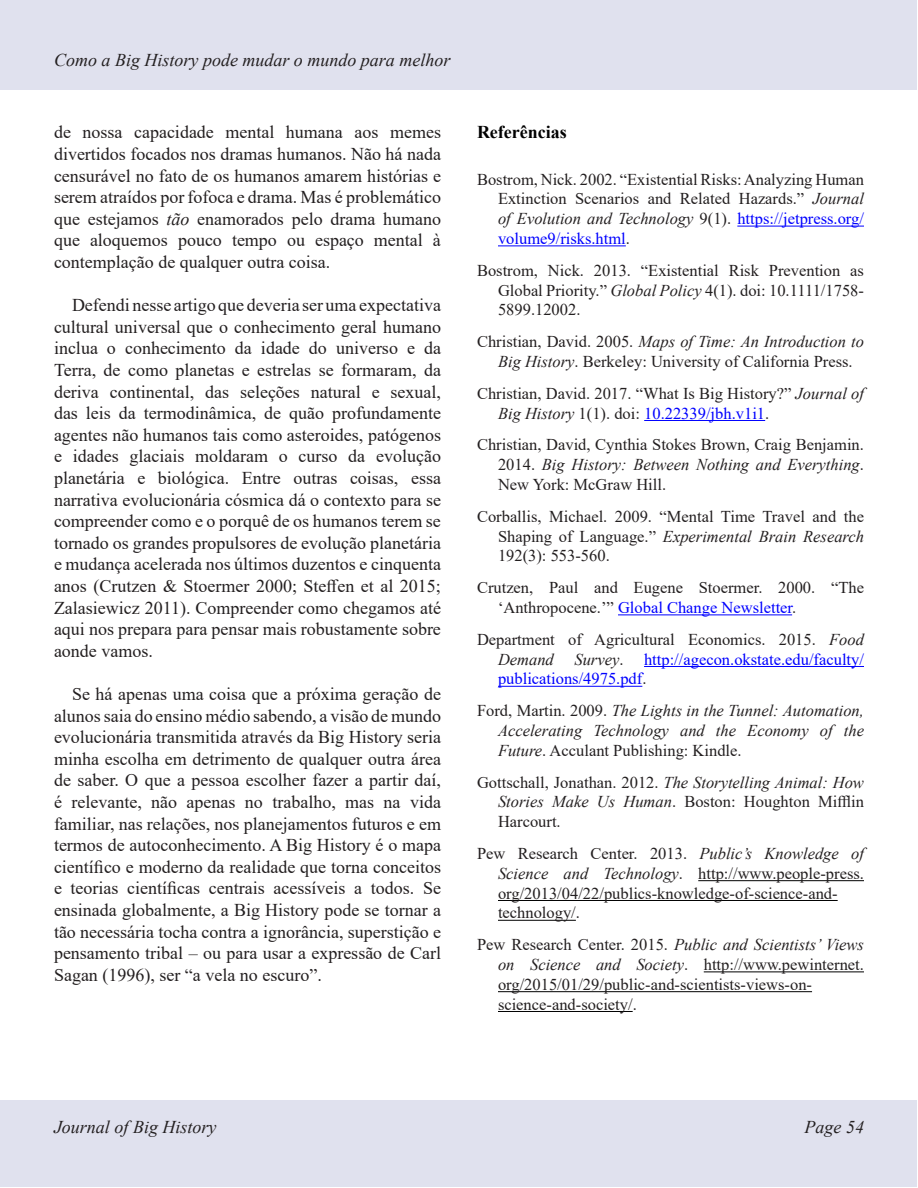
<style>
.page{position:relative;width:918px;height:1188px;background:#fff}
.page>*{position:absolute;margin:0;border:0;box-sizing:border-box;transform-origin:0 0}
.t1{font:18px/21.6px "Times New Roman";color:#231f20;text-align:justify}
.t2{font:italic 18px "Times New Roman";color:#231f20}
.Section{font:700 18px "Times New Roman";color:#000}
.endnote_text{font:16.5px/19.8px "Times New Roman";color:#231f20;text-align:justify}
.endnote_text-2{font:italic 16.5px/19.8px "Times New Roman";color:#231f20;text-align:justify}
.endnote_text-3{font:16.5px/19.8px "Times New Roman";color:#00f;text-align:justify}
.s1{font-style:italic}
.s2{color:#00f}
.s3{color:#231f20}
.s4{font-style:italic;color:#231f20}
.s5{font-style:normal}
</style>
<div class="page">
<div style="left:1px;top:1px;width:916px;height:89px;background:#e0e1ee"></div>
<div style="left:1px;top:1101px;width:916px;height:86px;background:#e0e1ee"></div>
<hr style="left:737px;top:226px;width:127px;height:1px;background:#00f">
<hr style="left:498px;top:245px;width:128px;height:1px;background:#00f">
<hr style="left:644px;top:420px;width:121px;height:1px;background:#00f">
<hr style="left:618px;top:614px;width:174px;height:1px;background:#00f">
<hr style="left:644px;top:666px;width:220px;height:1px;background:#00f">
<hr style="left:498px;top:686px;width:144px;height:1px;background:#00f">
<hr style="left:698px;top:880px;width:166px;height:1px;background:#000">
<hr style="left:498px;top:900px;width:340px;height:1px;background:#000">
<hr style="left:498px;top:920px;width:78px;height:1px;background:#000">
<hr style="left:704px;top:971px;width:160px;height:1px;background:#000">
<hr style="left:498px;top:991px;width:314px;height:1px;background:#000">
<hr style="left:498px;top:1011px;width:135px;height:1px;background:#000">
<p class="t2" style="left:54px;top:48px;width:398px">Como a Big History pode mudar o mundo para melhor</p>
<p class="t1" style="left:54px;top:121px;width:389px">de nossa capacidade mental humana aos memes divertidos focados nos dramas humanos. Não há nada censurável no fato de os humanos amarem histórias e serem atraídos por fofoca e drama. Mas é problemático que estejamos <span class="s1">tão</span> enamorados pelo drama humano que aloquemos pouco tempo ou espaço mental à contemplação de qualquer outra coisa.</p>
<p class="t1" style="left:54px;top:294px;width:389px;text-indent:18px">Defendi nesse artigo que deveria ser uma expectativa cultural universal que o conhecimento geral humano inclua o conhecimento da idade do universo e da Terra, de como planetas e estrelas se formaram, da deriva continental, das seleções natural e sexual, das leis da termodinâmica, de quão profundamente agentes não humanos tais como asteroides, patógenos e idades glaciais moldaram o curso da evolução planetária e biológica. Entre outras coisas, essa narrativa evolucionária cósmica dá o contexto para se compreender como e o porquê de os humanos terem se tornado os grandes propulsores de evolução planetária e mudança acelerada nos últimos duzentos e cinquenta anos (Crutzen &amp; Stoermer 2000; Steffen et al 2015; Zalasiewicz 2011). Compreender como chegamos até aqui nos prepara para pensar mais robustamente sobre aonde vamos.</p>
<p class="t1" style="left:54px;top:683px;width:389px;text-indent:18px">Se há apenas uma coisa que a próxima geração de alunos saia do ensino médio sabendo, a visão de mundo evolucionária transmitida através da Big History seria minha escolha em detrimento de qualquer outra área de saber. O que a pessoa escolher fazer a partir daí, é relevante, não apenas no trabalho, mas na vida familiar, nas relações, nos planejamentos futuros e em termos de autoconhecimento. A Big History é o mapa científico e moderno da realidade que torna conceitos e teorias científicas centrais acessíveis a todos. Se ensinada globalmente, a Big History pode se tornar a tão necessária tocha contra a ignorância, superstição e pensamento tribal – ou para usar a expressão de Carl Sagan (1996), ser “a vela no escuro”.</p>
<p class="Section" style="left:477px;top:119px;width:91px">Referências</p>
<p class="endnote_text" style="left:498px;top:169px;width:368px;text-indent:-21px">Bostrom, Nick. 2002. “Existential Risks: Analyzing Human Extinction Scenarios and Related Hazards.” <span class="s1">Journal of Evolution and Technology</span> 9(1). <span class="s2">https://jetpress.org/ volume9/risks.html</span>.</p>
<p class="endnote_text" style="left:498px;top:260px;width:368px;text-indent:-21px">Bostrom, Nick. 2013. “Existential Risk Prevention as Global Priority.” <span class="s1">Global Policy</span> 4(1). doi: 10.1111/1758- 5899.12002.</p>
<p class="endnote_text" style="left:477px;top:331px;width:388px;text-align:center">Christian, David. 2005. <span class="s1">Maps of Time: An Introduction to<br>Big History</span>. Berkeley: University of California Press.</p>
<p class="endnote_text" style="left:498px;top:383px;width:368px;text-indent:-21px">Christian, David. 2017. “What Is Big History?” <span class="s1">Journal of<br>Big History</span> 1(1). doi: <span class="s2">10.22339/jbh.v1i1</span>.</p>
<p class="endnote_text" style="left:498px;top:435px;width:368px;text-indent:-21px">Christian, David, Cynthia Stokes Brown, Craig Benjamin.<br>2014. <span class="s1">Big History: Between Nothing and Everything</span>.<br>New York: McGraw Hill.</p>
<p class="endnote_text" style="left:498px;top:506px;width:368px;text-indent:-21px">Corballis, Michael. 2009. “Mental Time Travel and the Shaping of Language.” <span class="s1">Experimental Brain Research </span>192(3): 553-560.</p>
<p class="endnote_text" style="left:498px;top:577px;width:368px;text-indent:-21px">Crutzen, Paul and Eugene Stoermer. 2000. “The ‘Anthropocene.’” <span class="s2">Global Change Newsletter</span>.</p>
<p class="endnote_text-3" style="left:498px;top:629px;width:368px;text-indent:-21px"><span class="s3">Department of Agricultural Economics. 2015.</span> <span class="s4">Food Demand Survey</span><span class="s3">.</span> http://agecon.okstate.edu/faculty/ publications/4975.pdf<span class="s3">.</span></p>
<p class="endnote_text-2" style="left:498px;top:700px;width:368px;text-indent:-21px"><span class="s5">Ford, Martin. 2009.</span> The Lights in the Tunnel: Automation, Accelerating Technology and the Economy of the Future<span class="s5">. Acculant Publishing: Kindle.</span></p>
<p class="endnote_text" style="left:498px;top:772px;width:368px;text-indent:-21px">Gottschall, Jonathan. 2012. <span class="s1">The Storytelling Animal: How Stories Make Us Human</span>. Boston: Houghton Mifflin Harcourt.</p>
<p class="endnote_text" style="left:498px;top:843px;width:368px;text-align:left;text-indent:-21px">Pew Research Center. 2013. <span class="s1">Public’s Knowledge of Science and Technology</span>. http://www.people-press. org/2013/04/22/publics-knowledge-of-science-and&shy;technology/.</p>
<p class="endnote_text" style="left:498px;top:934px;width:368px;text-align:left;text-indent:-21px">Pew Research Center. 2015. <span class="s1">Public and Scientists’ Views on Science and Society</span>. http://www.pewinternet. org/2015/01/29/public-and-scientists-views-on&shy;science-and-society/.</p>
<p class="t2" style="left:54px;top:1115px;width:164px">Journal of Big History</p>
<p class="t2" style="left:805px;top:1115px;width:61px">Page 54</p>
</div>
